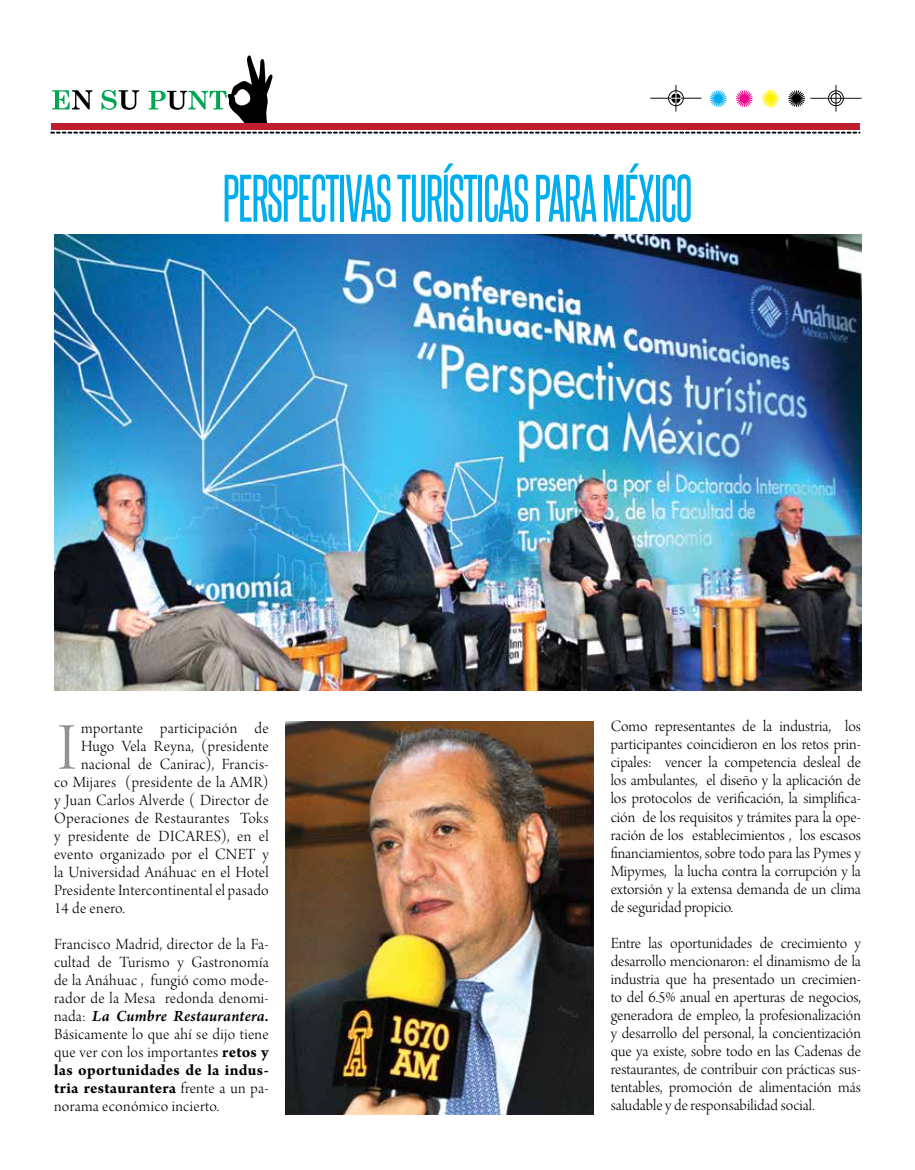
<style>
.page{position:relative;width:915px;height:1170px;background:#fff}
.page>*{position:absolute;margin:0;border:0;box-sizing:border-box;transform-origin:0 0}
.t1{font:70.5px "Arno Pro Light Display";color:#929292}
.t2{font:57px "Steelfish Rg";letter-spacing:-.02em;color:#00aeef;scale:.9 1}
.t3{font:16.5px/18px "Arno Pro Light Display";letter-spacing:.015em;color:#000;text-align:justify}
.t4{font:700 16.5px/18px "Arno Pro";letter-spacing:.015em;color:#000}
.t5{font:italic 600 16.5px "Arno Pro";letter-spacing:.01em;color:#000}
.s1{font-family:"Arno Pro Light Display";font-weight:400;font-style:normal}
.s2{font-family:"Arno Pro";font-weight:700}
.s3{font-family:"Arno Pro Light Display";font-weight:400}
</style>
<div class="page">
<img style="left:54px;top:235px;width:807px;height:455px">
<svg style="left:52px;top:90px;width:40px;height:19px"></svg>
<svg style="left:101px;top:90px;width:38px;height:20px"></svg>
<svg style="left:148px;top:55px;width:125px;height:68px"></svg>
<div style="left:51px;top:123px;width:808px;height:6px;background:#be1e2d"></div>
<svg style="left:51px;top:132px;width:808px;height:2px;background:#696969"></svg>
<svg style="left:650px;top:85px;width:51px;height:26px"></svg>
<svg style="left:710px;top:90px;width:16px;height:17px"></svg>
<svg style="left:736px;top:90px;width:16px;height:17px"></svg>
<svg style="left:762px;top:90px;width:16px;height:17px"></svg>
<svg style="left:788px;top:90px;width:16px;height:17px"></svg>
<svg style="left:810px;top:85px;width:51px;height:26px"></svg>
<img style="left:285px;top:721px;width:308px;height:392px">
<h2 class="t2" style="left:223px;top:163px;width:523px">PERSPECTIVAS TURÍSTICAS PARA MÉXICO</h2>
<h1 class="t1" style="left:57px;top:709px;width:21px">I</h1>
<p class="t3" style="left:610px;top:718px;width:252px">Como representantes de la industria, los participantes coincidieron en los retos prin&shy;cipales: vencer la competencia desleal de los ambulantes, el diseño y la aplicación de los protocolos de verificación, la simplifica&shy;ción de los requisitos y trámites para la ope&shy;ración de los establecimientos , los escasos financiamientos, sobre todo para las Pymes y Mipymes, la lucha contra la corrupción y la extorsión y la extensa demanda de un clima de seguridad propicio.</p>
<p class="t3" style="left:610px;top:934px;width:252px">Entre las oportunidades de crecimiento y desarrollo mencionaron: el dinamismo de la industria que ha presentado un crecimien&shy;to del 6.5% anual en aperturas de negocios, generadora de empleo, la profesionalización y desarrollo del personal, la concientización que ya existe, sobre todo en las Cadenas de restaurantes, de contribuir con prácticas sus&shy;tentables, promoción de alimentación más saludable y de responsabilidad social.</p>
<p class="t3" style="left:81px;top:719px;width:189px">mportante participación de</p>
<p class="t3" style="left:81px;top:737px;width:189px">Hugo Vela Reyna, (presidente</p>
<p class="t3" style="left:81px;top:755px;width:189px">nacional de Canirac), Francis-</p>
<p class="t3" style="left:54px;top:773px;width:216px">co Mijares (presidente de la AMR)</p>
<p class="t3" style="left:54px;top:791px;width:216px">y Juan Carlos Alverde ( Director de</p>
<p class="t3" style="left:54px;top:809px;width:216px">Operaciones de Restaurantes Toks</p>
<p class="t3" style="left:54px;top:827px;width:216px">y presidente de DICARES), en el</p>
<p class="t3" style="left:54px;top:845px;width:216px">evento organizado por el CNET y</p>
<p class="t3" style="left:54px;top:863px;width:216px">la Universidad Anáhuac en el Hotel</p>
<p class="t3" style="left:54px;top:881px;width:216px">Presidente Intercontinental el pasado</p>
<p class="t3" style="left:54px;top:899px;width:72px">14 de enero.</p>
<p class="t3" style="left:54px;top:935px;width:216px">Francisco Madrid, director de la Fa&shy;cultad de Turismo y Gastronomía de la Anáhuac , fungió como mode&shy;rador de la Mesa redonda denomi-</p>
<p class="t5" style="left:54px;top:1006px;width:216px"><span class="s1">nada:</span> La Cumbre Restaurantera.</p>
<p class="t3" style="left:54px;top:1025px;width:216px">Básicamente lo que ahí se dijo tiene que ver con los importantes <span class="s2">retos y</span></p>
<p class="t4" style="left:54px;top:1061px;width:216px">las oportunidades de la indus&shy;tria restaurantera <span class="s3">frente a un pa-</span></p>
<p class="t3" style="left:54px;top:1097px;width:166px">norama económico incierto.</p>
</div>
